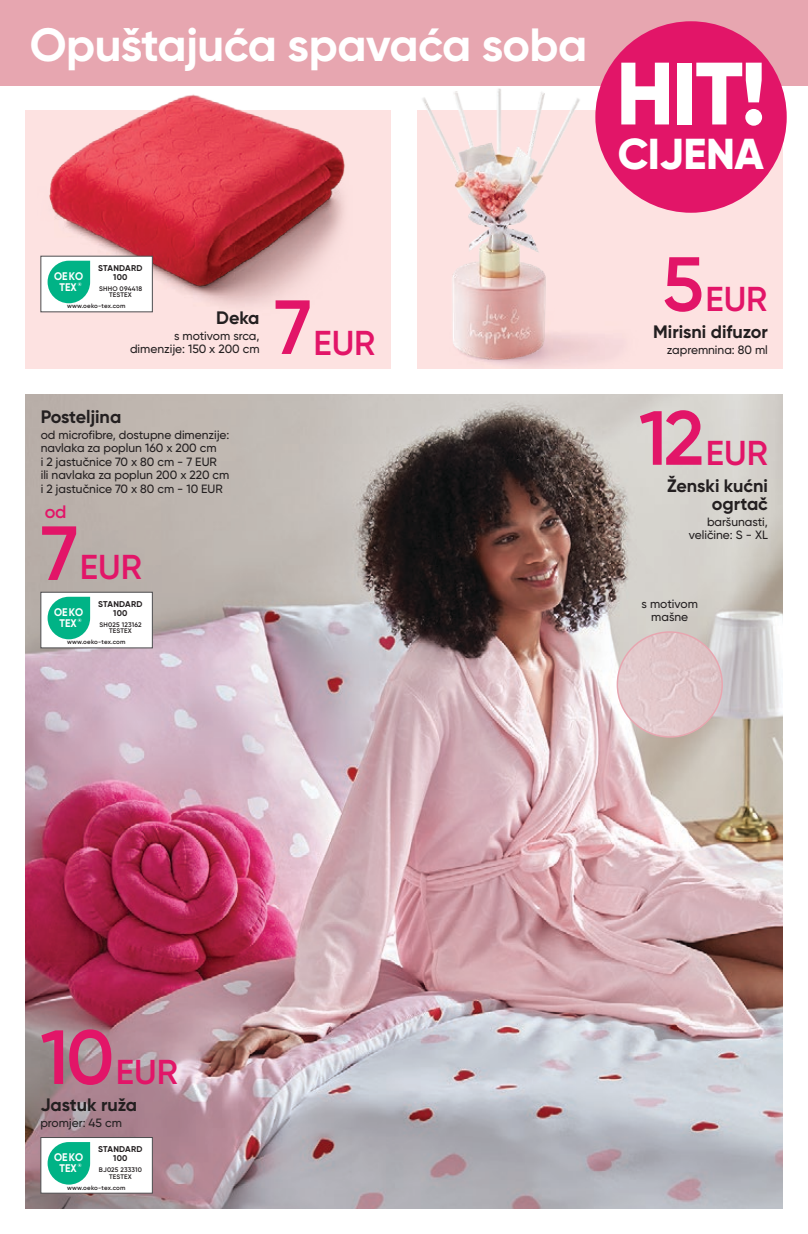
<style>
.page{position:relative;width:808px;height:1234px;background:#fff}
.page>*{position:absolute;margin:0;border:0;box-sizing:border-box;transform-origin:0 0}
.t1{font:800 88.2px "Gilroy";color:#fff}
.t2{font:700 46.5px "Gilroy";letter-spacing:-.01em;color:#fff}
.t3{font:800 43.2px "Gilroy";letter-spacing:-.01em;color:#fff}
.t4{font:600 34.5px "Gilroy";color:#e21568}
.t5{font:700 18px/18px "Gilroy";color:#231f20;text-align:right}
.t6{font:600 18px "Gilroy";color:#e21568}
.t7{font:500 12px/13.5px "Gilroy";color:#231f20;text-align:right}
.t8{font:700 11.1px/10.9px "Gilroy";color:#fff;text-align:center;scale:.92 1}
.t9{font:700 8.4px/8.7px "Gilroy";letter-spacing:.03em;color:#231f20;text-align:center}
.t10{font:600 6.6px/6.6px "Gilroy";letter-spacing:.03em;color:#231f20;text-align:center}
.t11{font:600 6.3px "Gilroy";letter-spacing:.03em;color:#231f20}
.t12{font:700 4.95px "Gilroy";color:#fff}
.s1{font-size:76.5px}
</style>
<div class="page">
<div style="left:0;top:0;width:808px;height:85px;background:#e7a6b0"></div>
<img style="left:26px;top:394px;width:756px;height:814px">
<div style="left:417px;top:111px;width:365px;height:258px;background:#fde2e1"></div>
<div style="left:26px;top:111px;width:365px;height:258px;background:#fde2e1"></div>
<img style="left:38px;top:85px;width:315px;height:228px">
<img style="left:417px;top:85px;width:177px;height:282px">
<div style="left:595px;top:21px;width:192px;height:192px;background:#e21568;border-radius:50%"></div>
<img style="left:617px;top:632px;width:105px;height:104px;border-radius:52px">
<div style="left:617px;top:631px;width:106px;height:106px;border:2px solid #e7a6b0;border-radius:50%"></div>
<div style="left:40px;top:256px;width:113px;height:56px;background:#fff;border:1px solid #4d4d4f"></div>
<div style="left:48px;top:261px;width:42px;height:42px;background:#00b386;border-radius:21px"></div>
<div style="left:40px;top:591px;width:113px;height:57px;background:#fff;border:1px solid #4d4d4f"></div>
<div style="left:48px;top:596px;width:42px;height:43px;background:#00b386;border-radius:21px"></div>
<div style="left:40px;top:1136px;width:113px;height:57px;background:#fff;border:1px solid #4d4d4f"></div>
<div style="left:48px;top:1141px;width:42px;height:43px;background:#00b386;border-radius:21px"></div>
<h2 class="t2" style="left:30px;top:15px;width:559px">Opuštajuća spavaća soba</h2>
<h1 class="t1" style="left:616px;top:38px;width:152px">HIT!</h1>
<h3 class="t3" style="left:618px;top:126px;width:148px">CIJENA</h3>
<p class="t9" style="left:98px;top:263px;width:46px">STANDARD<br>100</p>
<p class="t10" style="left:99px;top:285px;width:44px">SHHO 094418<br>TESTEX</p>
<p class="t11" style="left:67px;top:302px;width:60px">www.oeko-tex.com</p>
<p class="t8" style="left:54px;top:270px;width:33px">OEKO<br>TEX</p>
<p class="t12" style="left:78px;top:281px;width:5px">®</p>
<h3 class="t5" style="left:216px;top:308px;width:45px">Deka</h3>
<p class="t7" style="left:130px;top:328px;width:131px">s motivom srca, dimenzije: 150 x 200 cm</p>
<h3 class="t4" style="left:274px;top:321px;width:103px"><span class="s1">7</span>EUR</h3>
<h3 class="t5" style="left:41px;top:408px;width:82px">Posteljina</h3>
<p class="t7" style="left:41px;top:428px;width:190px;text-align:left">od microfibre, dostupne dimenzije: navlaka za poplun 160 x 200 cm<br>i 2 jastučnice 70 x 80 cm - 7 EUR<br>ili navlaka za poplun 200 x 220 cm i 2 jastučnice 70 x 80 cm - 10 EUR</p>
<h3 class="t6" style="left:45px;top:500px;width:23px">od</h3>
<h3 class="t4" style="left:41px;top:545px;width:103px"><span class="s1">7</span>EUR</h3>
<p class="t9" style="left:98px;top:599px;width:46px">STANDARD<br>100</p>
<p class="t10" style="left:100px;top:621px;width:44px">SH025 123162<br>TESTEX</p>
<p class="t11" style="left:67px;top:638px;width:60px">www.oeko-tex.com</p>
<p class="t8" style="left:54px;top:606px;width:33px">OEKO<br>TEX</p>
<p class="t12" style="left:78px;top:617px;width:5px">®</p>
<h3 class="t4" style="left:662px;top:277px;width:107px"><span class="s1">5</span>EUR</h3>
<h3 class="t5" style="left:653px;top:323px;width:116px">Mirisni difuzor</h3>
<p class="t7" style="left:667px;top:343px;width:103px">zapremnina: 80 ml</p>
<h3 class="t4" style="left:639px;top:431px;width:130px"><span class="s1">12</span>EUR</h3>
<h3 class="t5" style="left:667px;top:477px;width:102px">Ženski kućni ogrtač</h3>
<p class="t7" style="left:689px;top:514px;width:81px">baršunasti, veličine: S - XL</p>
<p class="t7" style="left:642px;top:596px;width:58px;text-align:center">s motivom mašne</p>
<h3 class="t4" style="left:40px;top:1050px;width:139px"><span class="s1">10</span>EUR</h3>
<h3 class="t5" style="left:40px;top:1095px;width:98px">Jastuk ruža</h3>
<p class="t7" style="left:40px;top:1115px;width:83px">promjer: 45 cm</p>
<p class="t9" style="left:98px;top:1144px;width:46px">STANDARD<br>100</p>
<p class="t10" style="left:99px;top:1165px;width:45px">BJ025 233310<br>TESTEX</p>
<p class="t11" style="left:67px;top:1183px;width:60px">www.oeko-tex.com</p>
<p class="t8" style="left:54px;top:1151px;width:33px">OEKO<br>TEX</p>
<p class="t12" style="left:78px;top:1162px;width:5px">®</p>
</div>
